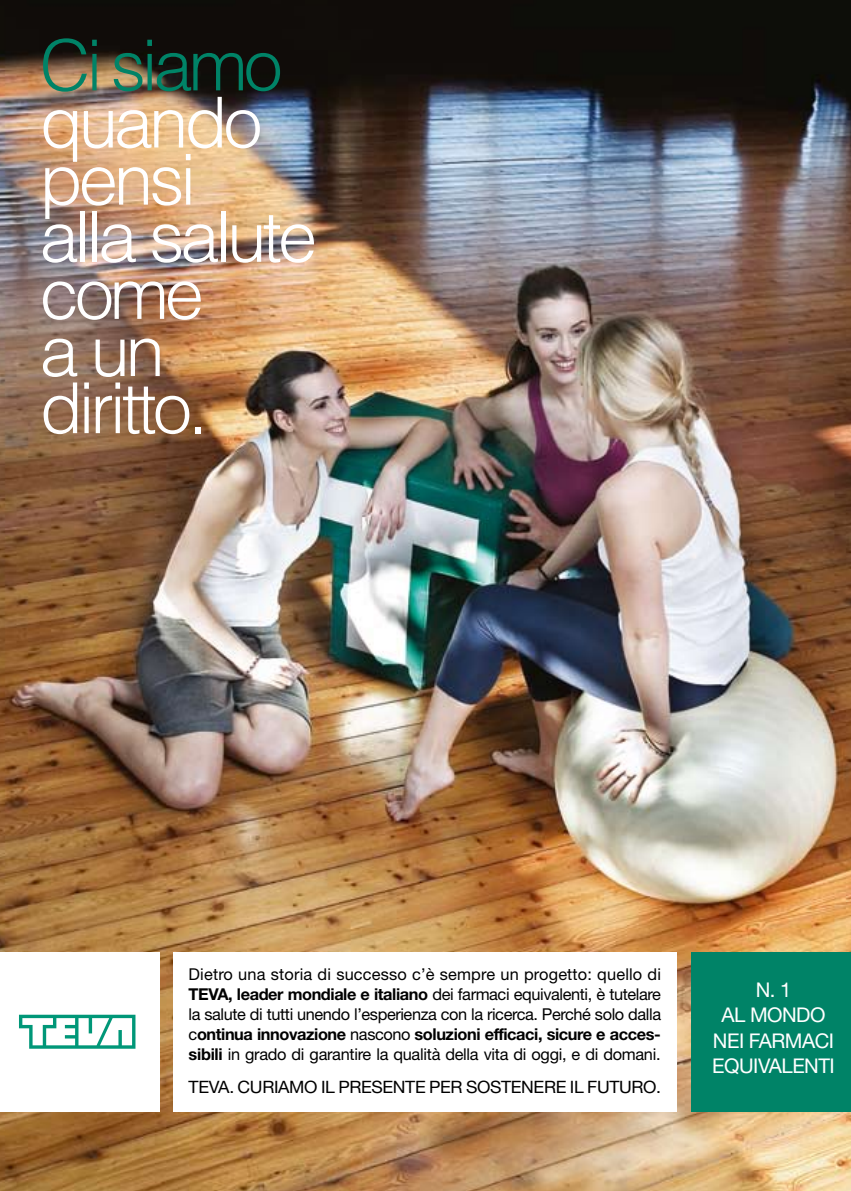
<style>
.page{position:relative;width:851px;height:1191px;background:#fff}
.page>*{position:absolute;margin:0;border:0;box-sizing:border-box;transform-origin:0 0}
.t1{font:300 70.4px/57.2px "Helvetica";letter-spacing:-.055em;color:#fff}
.t2{font:300 70.4px "Helvetica";letter-spacing:-.055em;color:#008367}
.t3{font:20.2px/25.2px "Helvetica Neue";letter-spacing:-.025em;color:#fff;text-align:center}
.t4{font:17px "Helvetica Neue";letter-spacing:-.02em;color:#000}
.t5{font:16.4px/20.2px "Helvetica Neue";letter-spacing:-.02em;color:#000;text-align:justify}
.s1{font-weight:700}
</style>
<div class="page">
<img style="left:0;top:0;width:850px;height:1191px">
<h1 class="t2" style="left:40px;top:21px;width:244px">Ci siamo</h1>
<h1 class="t1" style="left:40px;top:92px;width:279px">quando pensi<br>alla salute come<br>a un diritto.</h1>
<p class="t5" style="left:188px;top:963px;width:474px">Dietro una storia di successo c’è sempre un progetto: quello di <span class="s1">TEVA, leader mondiale e italiano</span> dei farmaci equivalenti, è tutelare la salute di tutti unendo l’esperienza con la ricerca. Perché solo dalla c<span class="s1">ontinua innovazione</span> nascono <span class="s1">soluzioni efficaci, sicure e acces&shy;sibili</span> in grado di garantire la qualità della vita di oggi, e di domani.</p>
<p class="t4" style="left:188px;top:1076px;width:474px">TEVA. CURIAMO IL PRESENTE PER SOSTENERE IL FUTURO.</p>
<p class="t3" style="left:712px;top:977px;width:124px">N. 1<br>AL MONDO<br>NEI FARMACI<br>EQUIVALENTI</p>
</div>
